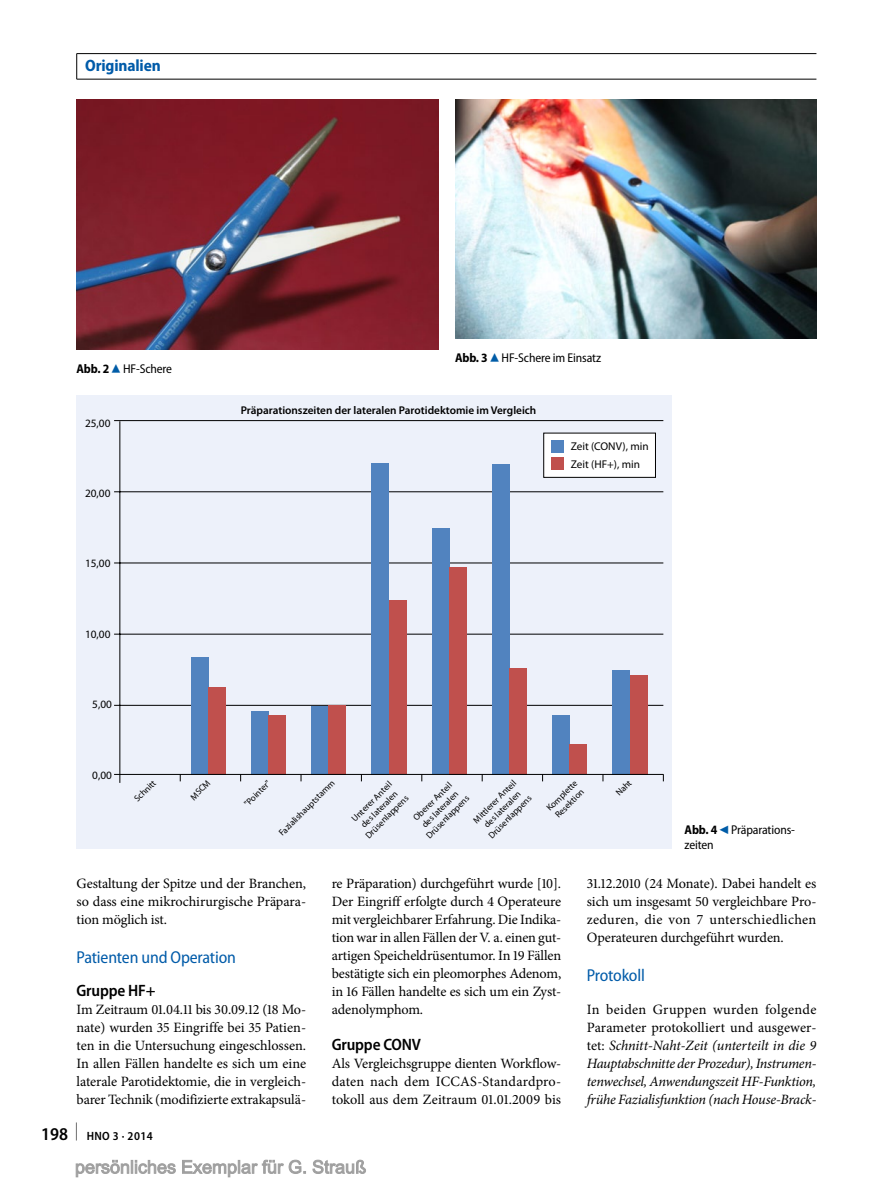
<style>
.page{position:relative;width:893px;height:1187px;background:#fff}
.page>*{position:absolute;margin:0;border:0;box-sizing:border-box;transform-origin:0 0}
.t1{font:semi-condensed 17.25px "Myriad Pro";letter-spacing:-.01em;color:#005ba9}
.t2{font:600 semi-condensed 16.5px "Myriad Pro";letter-spacing:-.01em;color:#000}
.t3{font:700 semi-condensed 16.5px "Myriad Pro";letter-spacing:-.005em;color:#005ba9}
.t4{font:14.25px/18px "Minion Pro";letter-spacing:-.01em;color:#000;text-align:justify}
.t5{font:italic 14.25px/18px "Minion Pro";letter-spacing:-.02em;color:#000;text-align:justify}
.t6{font:semi-condensed 12.75px/15px "Myriad Pro";letter-spacing:-.01em;color:#000}
.t7{font:600 semi-condensed 12px "Myriad Pro";letter-spacing:.03em;color:#000}
.t8{font:11.25px/18px "Myriad Pro";color:#000}
.t9{font:600 11.25px "Myriad Pro";color:#000}
.t10{font:9px/10.8px "Myriad Pro";color:#000;text-align:center}
.s1{font-weight:700}
.s2{font-family:"S Buttons";font-stretch:normal;font-size:14.25px;color:#005ca7}
.s3{font-size:18px}
.s4{font-style:normal}
</style>
<div class="page">
<img style="left:77px;top:100px;width:361px;height:249px">
<img style="left:455px;top:100px;width:361px;height:239px">
<div style="left:77px;top:395px;width:595px;height:454px;background:#edf1fa"></div>
<hr style="left:114px;top:420px;width:549px;height:1px;background:#000">
<hr style="left:114px;top:491px;width:549px;height:1px;background:#000">
<hr style="left:114px;top:562px;width:549px;height:1px;background:#000">
<hr style="left:114px;top:633px;width:549px;height:1px;background:#000">
<hr style="left:114px;top:705px;width:549px;height:1px;background:#000">
<hr style="left:119px;top:421px;width:1px;height:361px;background:#000">
<div style="left:191px;top:657px;width:17px;height:117px;background:#5183bf"></div>
<div style="left:208px;top:687px;width:18px;height:87px;background:#c0504d"></div>
<div style="left:251px;top:710px;width:18px;height:64px;background:#5183bf"></div>
<div style="left:269px;top:714px;width:17px;height:60px;background:#c0504d"></div>
<div style="left:311px;top:706px;width:18px;height:68px;background:#5183bf"></div>
<div style="left:329px;top:704px;width:17px;height:70px;background:#c0504d"></div>
<div style="left:372px;top:463px;width:17px;height:311px;background:#5183bf"></div>
<div style="left:389px;top:600px;width:17px;height:174px;background:#c0504d"></div>
<div style="left:432px;top:528px;width:17px;height:246px;background:#5183bf"></div>
<div style="left:449px;top:567px;width:18px;height:207px;background:#c0504d"></div>
<div style="left:492px;top:464px;width:17px;height:310px;background:#5183bf"></div>
<div style="left:509px;top:668px;width:18px;height:106px;background:#c0504d"></div>
<div style="left:552px;top:714px;width:18px;height:60px;background:#5183bf"></div>
<div style="left:570px;top:744px;width:17px;height:30px;background:#c0504d"></div>
<div style="left:613px;top:670px;width:17px;height:104px;background:#5183bf"></div>
<div style="left:630px;top:674px;width:17px;height:100px;background:#c0504d"></div>
<hr style="left:114px;top:774px;width:549px;height:1px;background:#000">
<div style="left:544px;top:433px;width:111px;height:44px;background:#fff"></div>
<div style="left:551px;top:440px;width:13px;height:13px;background:#5183bf"></div>
<div style="left:551px;top:457px;width:13px;height:13px;background:#c0504d"></div>
<hr style="left:77px;top:53px;width:739px;height:1px;background:#000">
<svg style="left:76px;top:54px;width:1px;height:25px"></svg>
<hr style="left:77px;top:79px;width:739px;height:1px;background:#000">
<svg style="left:75px;top:1159px;width:291px;height:18px"></svg>
<p class="t3" style="left:85px;top:57px;width:77px">Originalien</p>
<p class="t6" style="left:77px;top:361px;width:97px"><span class="s1">Abb. 2</span><span class="s2">8</span>HF-Schere</p>
<p class="t8" style="left:85px;top:413px;width:27px">25,00</p>
<p class="t8" style="left:85px;top:484px;width:27px">20,00</p>
<p class="t8" style="left:85px;top:554px;width:27px">15,00</p>
<p class="t8" style="left:85px;top:625px;width:27px">10,00</p>
<p class="t8" style="left:92px;top:695px;width:21px">5,00</p>
<p class="t6" style="left:455px;top:350px;width:148px"><span class="s1">Abb. 3</span><span class="s2">8</span>HF-Schere im Einsatz</p>
<p class="t9" style="left:241px;top:402px;width:297px">Präparationszeiten der lateralen Parotidektomie im Vergleich</p>
<p class="t8" style="left:571px;top:437px;width:80px">Zeit (CONV), min<br>Zeit (HF+), min</p>
<p class="t8" style="left:92px;top:765px;width:21px">0,00</p>
<p class="t10" style="left:132px;top:796px;width:28px;rotate:-45deg">Schnitt</p>
<p class="t10" style="left:188px;top:794px;width:26px;rotate:-45deg">MSCM</p>
<p class="t10" style="left:242px;top:800px;width:35px;rotate:-45deg">"Pointer"</p>
<p class="t10" style="left:277px;top:830px;width:76px;rotate:-45deg">Fazialishauptstamm</p>
<p class="t10" style="left:348px;top:817px;width:58px;rotate:-45deg">Unterer Anteil des lateralen<br>Drüsenlappens</p>
<p class="t10" style="left:409px;top:817px;width:58px;rotate:-45deg">O berer Anteil des lateralen<br>Drüsenlappens</p>
<p class="t10" style="left:471px;top:817px;width:58px;rotate:-45deg">Mittlerer Anteil des lateralen<br>Drüsenlappens</p>
<p class="t10" style="left:544px;top:805px;width:41px;text-align:left;rotate:-45deg">Komplette<br>Resektion</p>
<p class="t10" style="left:613px;top:790px;width:20px;rotate:-45deg">N aht</p>
<p class="t6" style="left:685px;top:822px;width:112px"><span class="s1">Abb. 4</span><span class="s2">9</span>Präparations&shy;zeiten</p>
<p class="t4" style="left:77px;top:874px;width:231px">Gestaltung der Spitze und der Branchen, so dass eine mikrochirurgische Präpara&shy;tion möglich ist.</p>
<p class="t1" style="left:77px;top:947px;width:161px">Patienten und Operation</p>
<p class="t2" style="left:77px;top:981px;width:81px">Gruppe HF+</p>
<p class="t4" style="left:77px;top:1000px;width:231px">Im Zeitraum 01.04.11 bis 30.09.12 (18 Mo&shy;nate) wurden 35 Eingriffe bei 35 Patien&shy;ten in die Untersuchung eingeschlossen.<br>In allen Fällen handelte es sich um eine laterale Parotidektomie, die in vergleich&shy;barer Technik (modifizierte extrakapsulä-</p>
<p class="t7" style="left:41px;top:1129px;width:113px"><span class="s3">198 </span><sup>|</sup> HNO 3 · 2014</p>
<p class="t4" style="left:332px;top:874px;width:231px">re Präparation) durchgeführt wurde [10].<br>Der Eingriff erfolgte durch 4 Operateure mit vergleichbarer Erfahrung. Die Indika&shy;tion war in allen Fällen der V. a. einen gut&shy;artigen Speicheldrüsentumor. In 19 Fällen bestätigte sich ein pleomorphes Adenom, in 16 Fällen handelte es sich um ein Zyst&shy;adenolymphom.</p>
<p class="t2" style="left:332px;top:1035px;width:91px">Gruppe CONV</p>
<p class="t4" style="left:332px;top:1054px;width:231px">Als Vergleichsgruppe dienten Workflow&shy;daten nach dem ICCAS-Standardpro&shy;tokoll aus dem Zeitraum 01.01.2009 bis</p>
<p class="t4" style="left:587px;top:874px;width:231px">31.12.2010 (24 Monate). Dabei handelt es sich um insgesamt 50 vergleichbare Pro&shy;zeduren, die von 7 unterschiedlichen Operateuren durchgeführt wurden.</p>
<p class="t1" style="left:587px;top:965px;width:60px">Protokoll</p>
<p class="t5" style="left:587px;top:1000px;width:231px"><span class="s4">In beiden Gruppen wurden folgende Parameter protokolliert und ausgewer&shy;tet:</span> Schnitt-Naht-Zeit (unterteilt in die 9<br>Hauptabschnitte der Prozedur), Instrumen&shy;tenwechsel, Anwendungszeit HF-Funktion, frühe Fazialisfunktion (nach House-Brack-</p>
</div>
